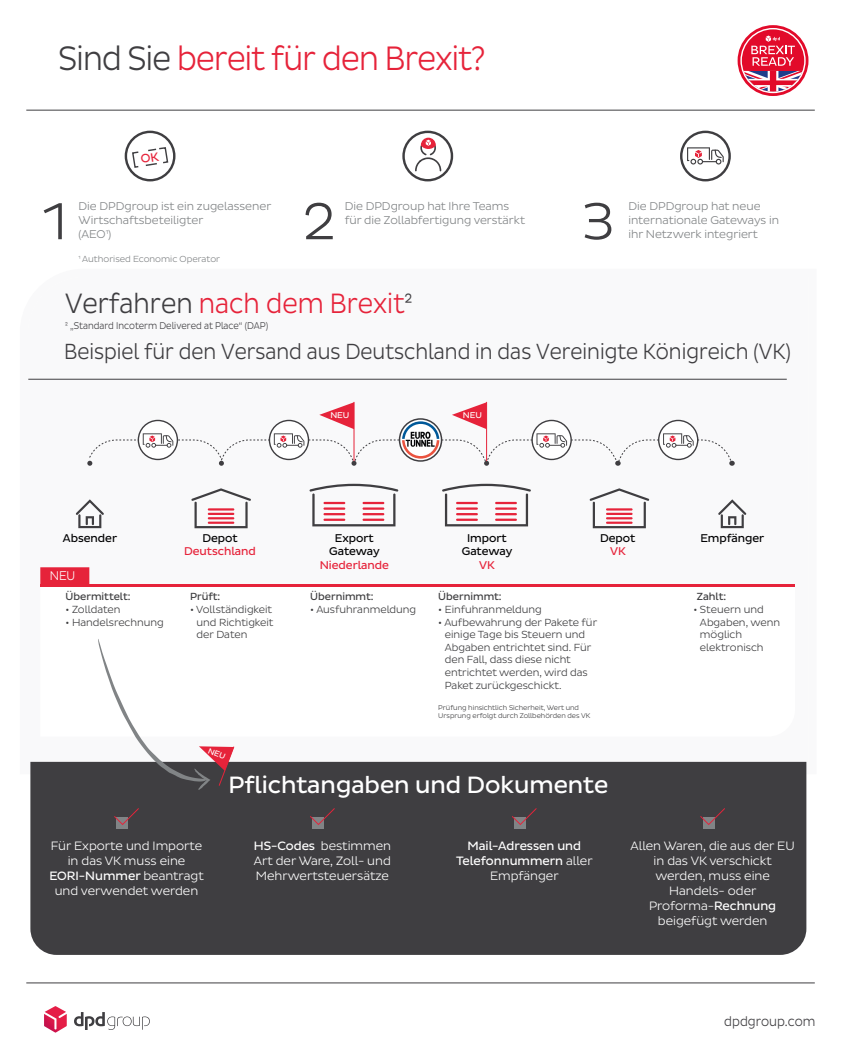
<style>
.page{position:relative;width:841px;height:1054px;background:#fff}
.page>*{position:absolute;margin:0;border:0;box-sizing:border-box;transform-origin:0 0}
.t1{font:52.95px "Pluto Sans DPD Light";color:#3f3e41}
.t2{font:34.55px "Pluto Sans DPD Light";letter-spacing:-.02em;color:#e6233a;scale:.9 1}
.t3{font:28.5px "Pluto Sans DPD Light";color:#e6233a;scale:.9 1}
.t4{font:24.1px "Pluto Sans DPD Regular";color:#fff}
.t5{font:22.3px "Pluto Sans DPD Light";color:#3f3e41;scale:.9 1}
.t6{font:13.8px "Pluto Sans DPD Light";color:#3f3e41;scale:.9 1}
.t7{font:12.85px "Pluto Sans DPD Light";color:#fff;scale:.9 1}
.t8{font:12.4px/14.8px "Pluto Sans DPD Light";color:#fff;text-align:center}
.t9{font:12.4px/14.8px "Pluto Sans DPD Regular";color:#fff;text-align:center}
.t10{font:11.5px/13.8px "Pluto Sans DPD Light";color:#818486}
.t11{font:11.5px/13.8px "Pluto Sans DPD Regular";color:#020203;text-align:center}
.t12{font:11.5px "Pluto Sans DPD Regular";color:#e6233a}
.t13{font:10.5px/12.6px "Pluto Sans DPD Light";color:#3d3d3f}
.t14{font:10.5px "Pluto Sans DPD Regular";color:#3d3d3f}
.t15{font:10px "Pluto Sans DPD Light";color:#3f3e41;scale:.9 1}
.t16{font:9px "Pluto Sans DPD Light";color:#818486}
.t17{font:7px/8.4px "Pluto Sans DPD Light";color:#3d3d3f}
.s1{color:#3f3e41}
.s2{font-family:"Pluto Sans DPD Light"}
.s3{font-family:"Pluto Sans DPD Regular"}
</style>
<div class="page">
<svg style="left:74px;top:1012px;width:76px;height:18px"></svg>
<svg style="left:44px;top:1006px;width:23px;height:26px"></svg>
<svg style="left:402px;top:131px;width:51px;height:50px"></svg>
<svg style="left:680px;top:131px;width:50px;height:50px"></svg>
<svg style="left:28px;top:378px;width:779px;height:396px"></svg>
<svg style="left:40px;top:587px;width:755px;height:149px"></svg>
<svg style="left:40px;top:567px;width:49px;height:17px"></svg>
<svg style="left:191px;top:488px;width:60px;height:40px"></svg>
<hr style="left:208px;top:508px;width:26px;height:2px;background:#e6233a">
<hr style="left:208px;top:513px;width:26px;height:2px;background:#e6233a">
<hr style="left:208px;top:517px;width:26px;height:2px;background:#e6233a">
<hr style="left:208px;top:521px;width:26px;height:3px;background:#e6233a">
<svg style="left:589px;top:488px;width:60px;height:40px"></svg>
<hr style="left:606px;top:508px;width:26px;height:2px;background:#e6233a">
<hr style="left:606px;top:513px;width:26px;height:2px;background:#e6233a">
<hr style="left:606px;top:517px;width:26px;height:2px;background:#e6233a">
<hr style="left:606px;top:521px;width:26px;height:3px;background:#e6233a">
<svg style="left:309px;top:484px;width:89px;height:42px"></svg>
<hr style="left:362px;top:513px;width:22px;height:2px;background:#e6233a">
<hr style="left:362px;top:518px;width:22px;height:3px;background:#e6233a">
<hr style="left:323px;top:513px;width:22px;height:2px;background:#e6233a">
<hr style="left:323px;top:518px;width:22px;height:3px;background:#e6233a">
<hr style="left:362px;top:507px;width:22px;height:3px;background:#e6233a">
<hr style="left:323px;top:507px;width:22px;height:3px;background:#e6233a">
<hr style="left:362px;top:502px;width:22px;height:2px;background:#e6233a">
<hr style="left:323px;top:502px;width:22px;height:2px;background:#e6233a">
<svg style="left:442px;top:484px;width:89px;height:42px"></svg>
<hr style="left:495px;top:513px;width:22px;height:2px;background:#e6233a">
<hr style="left:495px;top:518px;width:22px;height:3px;background:#e6233a">
<hr style="left:456px;top:513px;width:22px;height:2px;background:#e6233a">
<hr style="left:456px;top:518px;width:22px;height:3px;background:#e6233a">
<hr style="left:495px;top:507px;width:22px;height:3px;background:#e6233a">
<hr style="left:456px;top:507px;width:22px;height:3px;background:#e6233a">
<hr style="left:495px;top:502px;width:22px;height:2px;background:#e6233a">
<hr style="left:456px;top:502px;width:22px;height:2px;background:#e6233a">
<hr style="left:28px;top:379px;width:758px;height:1px;background:#3f3e41">
<svg style="left:718px;top:499px;width:28px;height:29px"></svg>
<svg style="left:76px;top:499px;width:28px;height:29px"></svg>
<hr style="left:40px;top:584px;width:755px;height:3px;background:#e6233a">
<hr style="left:26px;top:110px;width:788px;height:1px;background:#3f3e41">
<hr style="left:26px;top:983px;width:788px;height:1px;background:#3f3e41">
<svg style="left:737px;top:25px;width:71px;height:71px"></svg>
<svg style="left:740px;top:28px;width:65px;height:65px"></svg>
<div style="left:30px;top:762px;width:776px;height:193px;background:#3f3e41"></div>
<div style="left:117px;top:817px;width:11px;height:11px;background:#818486"></div>
<svg style="left:114px;top:808px;width:25px;height:17px"></svg>
<div style="left:313px;top:817px;width:11px;height:11px;background:#818486"></div>
<svg style="left:310px;top:808px;width:25px;height:17px"></svg>
<div style="left:514px;top:817px;width:11px;height:11px;background:#818486"></div>
<svg style="left:512px;top:808px;width:24px;height:17px"></svg>
<div style="left:703px;top:817px;width:11px;height:11px;background:#818486"></div>
<svg style="left:700px;top:808px;width:25px;height:17px"></svg>
<svg style="left:125px;top:131px;width:50px;height:50px"></svg>
<svg style="left:87px;top:402px;width:647px;height:64px"></svg>
<svg style="left:98px;top:638px;width:137px;height:152px"></svg>
<h2 class="t2" style="left:59px;top:39px;width:476px"><span class="s1">Sind Sie</span> bereit für den Brexit?</h2>
<p class="t10" style="left:79px;top:199px;width:194px">Die DPDgroup ist ein zugelassener<br>Wirtschaftsbeteiligter<br>(AEO1)</p>
<p class="t10" style="left:345px;top:199px;width:182px">Die DPDgroup hat Ihre Teams für die Zollabfertigung verstärkt</p>
<h1 class="t1" style="left:43px;top:191px;width:25px">1</h1>
<h1 class="t1" style="left:303px;top:191px;width:34px">2</h1>
<h1 class="t1" style="left:581px;top:191px;width:34px">3</h1>
<p class="t10" style="left:628px;top:199px;width:152px">Die DPDgroup hat neue internationale Gateways in ihr Netzwerk integriert</p>
<p class="t16" style="left:78px;top:253px;width:143px">1 Authorised Economic Operator</p>
<h3 class="t3" style="left:65px;top:288px;width:387px"><span class="s1">Verfahren</span> nach dem Brexit<span class="s1">2</span></h3>
<h3 class="t5" style="left:64px;top:339px;width:808px">Beispiel für den Versand aus Deutschland in das Vereinigte Königreich (VK)</h3>
<p class="t15" style="left:65px;top:320px;width:227px">2 „Standard Incoterm Delivered at Place“ (DAP)</p>
<p class="t11" style="left:63px;top:531px;width:56px">Absender</p>
<p class="t7" style="left:50px;top:568px;width:30px">NEU</p>
<p class="t14" style="left:66px;top:591px;width:67px">Übermittelt:</p>
<p class="t13" style="left:66px;top:603px;width:57px">• Zolldaten</p>
<p class="t13" style="left:66px;top:616px;width:100px">• Handelsrechnung</p>
<p class="t11" style="left:202px;top:531px;width:37px">Depot</p>
<p class="t12" style="left:184px;top:545px;width:73px">Deutschland</p>
<p class="t14" style="left:190px;top:591px;width:32px">Prüft:</p>
<p class="t13" style="left:197px;top:603px;width:78px;text-indent:-6px">• Vollständigkeit und Richtigkeit der Daten</p>
<p class="t11" style="left:329px;top:531px;width:52px">Export<br>Gateway</p>
<p class="t12" style="left:319px;top:559px;width:71px">Niederlande</p>
<p class="t14" style="left:310px;top:591px;width:65px">Übernimmt:</p>
<p class="t13" style="left:310px;top:603px;width:107px">• Ausfuhranmeldung</p>
<p class="t11" style="left:462px;top:531px;width:52px">Import<br>Gateway</p>
<p class="t12" style="left:479px;top:559px;width:17px">VK</p>
<p class="t11" style="left:600px;top:531px;width:37px">Depot</p>
<p class="t11" style="left:700px;top:531px;width:65px">Empfänger</p>
<p class="t12" style="left:610px;top:545px;width:17px">VK</p>
<p class="t14" style="left:438px;top:591px;width:65px">Übernimmt:</p>
<p class="t13" style="left:438px;top:603px;width:105px">• Einfuhranmeldung</p>
<p class="t13" style="left:445px;top:616px;width:154px;text-indent:-6px">• Aufbewahrung der Pakete für einige Tage bis Steuern und<br>Abgaben entrichtet sind. Für den Fall, dass diese nicht entrichtet werden, wird das<br>Paket zurückgeschickt.</p>
<p class="t17" style="left:438px;top:703px;width:153px">Prüfung hinsichtlich Sicherheit, Wert und<br>Ursprung erfolgt durch Zollbehörden des VK</p>
<p class="t14" style="left:697px;top:591px;width:31px">Zahlt:</p>
<p class="t13" style="left:700px;top:603px;width:82px;text-indent:-6px">• Steuern und<br>Abgaben, wenn möglich elektronisch</p>
<h3 class="t4" style="left:228px;top:771px;width:381px">Pflichtangaben und Dokumente</h3>
<p class="t8" style="left:51px;top:839px;width:153px">Für Exporte und Importe in das VK muss eine</p>
<p class="t9" style="left:49px;top:868px;width:156px">EORI-Nummer <span class="s2">beantragt</span></p>
<p class="t8" style="left:55px;top:883px;width:145px">und verwendet werden</p>
<p class="t8" style="left:254px;top:839px;width:139px;text-align:justify"><span class="s3">HS-Codes</span> bestimmen Art der Ware, Zoll- und Mehrwertsteuersätze</p>
<p class="t9" style="left:456px;top:839px;width:138px">Mail-Adressen und<br>Telefonnummern <span class="s2">aller</span></p>
<p class="t8" style="left:490px;top:868px;width:70px">Empfänger</p>
<p class="t8" style="left:630px;top:839px;width:166px">Allen Waren, die aus der EU in das VK verschickt werden, muss eine<br>Handels- oder<br>Proforma-<span class="s3">Rechnung </span>beigefügt werden</p>
<h3 class="t6" style="left:724px;top:1013px;width:103px">dpdgroup.com</h3>
</div>
